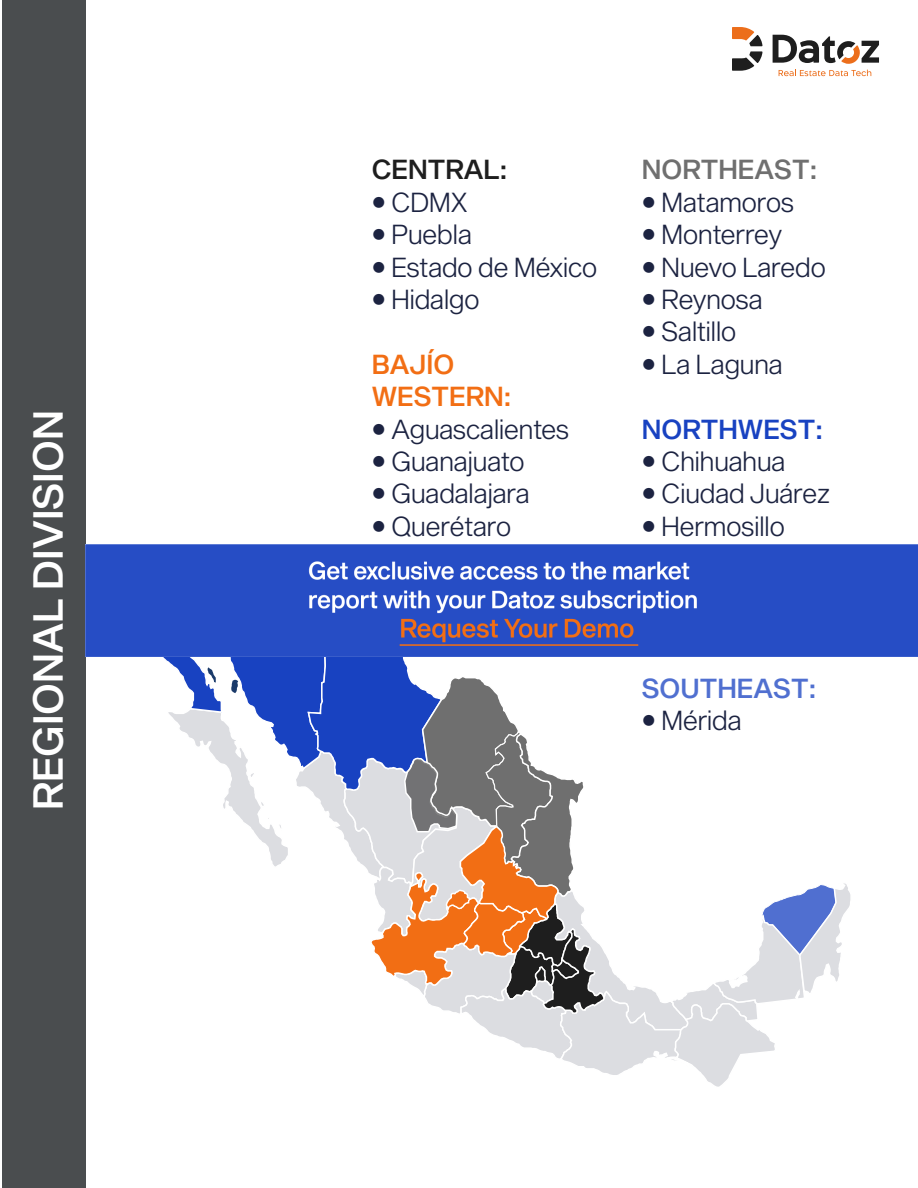
<style>
.page{position:relative;width:918px;height:1188px;background:#fff}
.page>*{position:absolute;margin:0;border:0;box-sizing:border-box;transform-origin:0 0}
.t1{font:41.1px "Sequel Sans Medium Head";color:#fff}
.t2{font:27px "Sequel Sans Light Head";color:#1c2341}
.t3{font:27px/32.4px "Sequel Sans Medium Head";color:#f26e14}
.t4{font:27px "Sequel Sans Medium Head";color:rgb(30 30 30/.64)}
.t5{font:27px "Sequel Sans Medium Head";color:#1842c1}
.t6{font:27px "Sequel Sans Medium Head";color:rgb(24 66 193/.76)}
.t7{font:27px "Sequel Sans Medium Head";color:#1e1e1e}
</style>
<div class="page">
<div style="left:3px;top:1px;width:83px;height:1187px;background:#4a4d4f"></div>
<svg style="left:140px;top:656px;width:713px;height:431px"></svg>
<svg style="left:732px;top:27px;width:31px;height:44px"></svg>
<svg style="left:773px;top:35px;width:106px;height:29px"></svg>
<svg style="left:779px;top:70px;width:92px;height:6px"></svg>
<img style="left:85px;top:545px;width:833px;height:111px">
<h1 class="t1" style="left:19px;top:810px;width:402px;rotate:-90deg">REGIONAL DIVISION</h1>
<p class="t7" style="left:372px;top:151px;width:137px">CENTRAL:</p>
<p class="t2" style="left:372px;top:183px;width:98px">• CDMX</p>
<p class="t2" style="left:372px;top:215px;width:102px">• Puebla</p>
<p class="t2" style="left:372px;top:248px;width:227px">• Estado de México</p>
<p class="t2" style="left:372px;top:280px;width:109px">• Hidalgo</p>
<p class="t3" style="left:372px;top:349px;width:141px">BAJÍO<br>WESTERN:</p>
<p class="t2" style="left:372px;top:410px;width:199px">• Aguascalientes</p>
<p class="t2" style="left:372px;top:442px;width:154px">• Guanajuato</p>
<p class="t2" style="left:372px;top:475px;width:159px">• Guadalajara</p>
<p class="t2" style="left:372px;top:507px;width:141px">• Querétaro</p>
<p class="t4" style="left:642px;top:151px;width:177px">NORTHEAST:</p>
<p class="t2" style="left:642px;top:183px;width:154px">• Matamoros</p>
<p class="t2" style="left:642px;top:215px;width:142px">• Monterrey</p>
<p class="t2" style="left:642px;top:248px;width:185px">• Nuevo Laredo</p>
<p class="t2" style="left:642px;top:280px;width:122px">• Reynosa</p>
<p class="t2" style="left:642px;top:313px;width:96px">• Saltillo</p>
<p class="t2" style="left:642px;top:345px;width:142px">• La Laguna</p>
<p class="t5" style="left:642px;top:410px;width:183px">NORTHWEST:</p>
<p class="t2" style="left:642px;top:442px;width:145px">• Chihuahua</p>
<p class="t2" style="left:642px;top:475px;width:190px">• Ciudad Juárez</p>
<p class="t2" style="left:642px;top:507px;width:144px">• Hermosillo</p>
<p class="t6" style="left:642px;top:669px;width:176px">SOUTHEAST:</p>
<p class="t2" style="left:642px;top:701px;width:101px">• Mérida</p>
</div>
